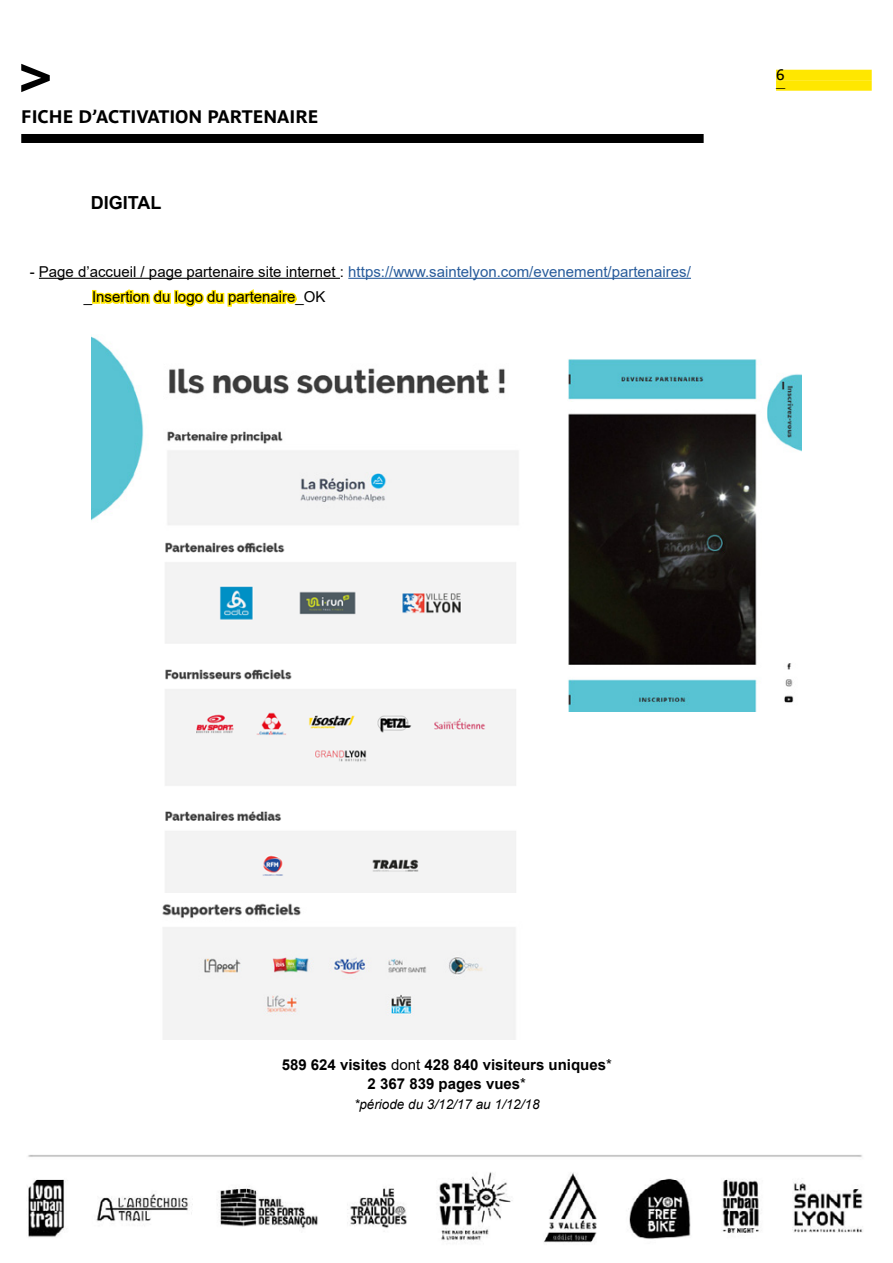
<style>
.page{position:relative;width:893px;height:1263px;background:#fff}
.page>*{position:absolute;margin:0;border:0;box-sizing:border-box;transform-origin:0 0}
.t1{font:700 18px "Parisine Pro";color:#000}
.t2{font:700 18px "Arial";color:#000}
.t3{font:15px/25.5px "Arial";color:#000}
.t4{font:700 15px/19.5px "Arial";color:#000;text-align:center}
.t5{font:15px "Parisine Pro";color:#000}
.t6{font:italic 13.5px "Arial";color:#000}
.t7{font:9px "Parisine Pro";color:#000}
.s1{color:#275b9b}
.s2{font-weight:400}
</style>
<div class="page">
<div style="left:776px;top:70px;width:96px;height:10px;background:#ffe700"></div>
<div style="left:776px;top:80px;width:96px;height:11px;background:#ffe700"></div>
<div style="left:21px;top:134px;width:683px;height:9px;background:#000"></div>
<svg style="left:21px;top:64px;width:29px;height:28px"></svg>
<img style="left:27px;top:1155px;width:836px;height:88px">
<img style="left:91px;top:336px;width:428px;height:189px">
<img style="left:165px;top:542px;width:351px;height:350px">
<img style="left:568px;top:359px;width:233px;height:352px">
<img style="left:162px;top:903px;width:353px;height:136px">
<hr style="left:39px;top:278px;width:301px;height:1px;background:#000">
<hr style="left:348px;top:278px;width:343px;height:1px;background:#275b9b">
<div style="left:92px;top:290px;width:4px;height:14px;border:3px solid #ffe700"></div>
<svg style="left:94px;top:277px;width:205px;height:30px"></svg>
<p class="t1" style="left:21px;top:103px;width:299px">FICHE D’ACTIVATION PARTENAIRE</p>
<p class="t2" style="left:91px;top:190px;width:72px">DIGITAL</p>
<p class="t3" style="left:84px;top:259px;width:609px;text-indent:-54px">- Page d’accueil / page partenaire site internet : <span class="s1">https://www.saintelyon.com/evenement/partenaires/ </span>_Insertion du logo du partenaire_OK</p>
<p class="t5" style="left:776px;top:64px;width:10px">6</p>
<p class="t7" style="left:776px;top:81px;width:11px">—</p>
<p class="t4" style="left:282px;top:1055px;width:332px">589 624 visites <span class="s2">dont</span> 428 840 visiteurs uniques<span class="s2">*<br></span>2 367 839 pages vues<span class="s2">*</span></p>
<p class="t6" style="left:354px;top:1095px;width:187px">*période du 3/12/17 au 1/12/18</p>
</div>
